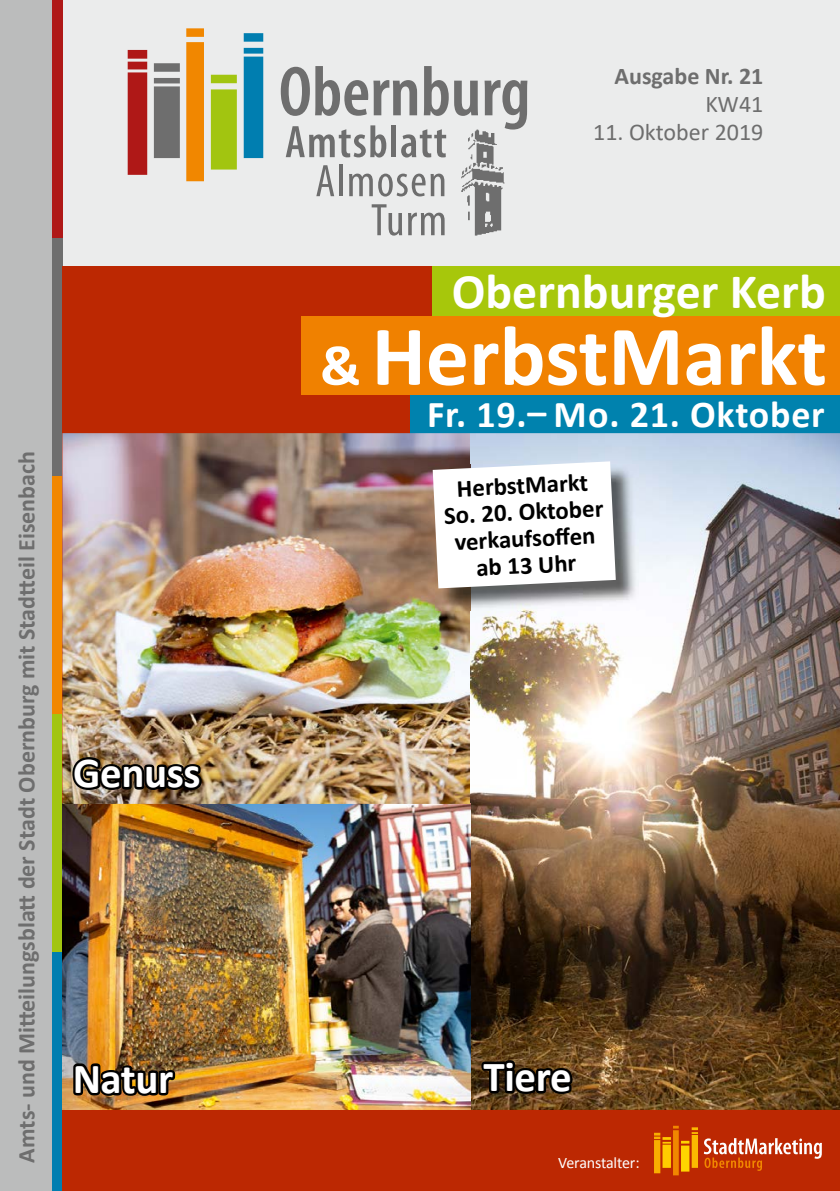
<style>
.page{position:relative;width:840px;height:1191px;background:#fff}
.page>*{position:absolute;margin:0;border:0;box-sizing:border-box;transform-origin:0 0}
.t1{font:700 85.8px "Calibri";color:#fff}
.t2{font:700 49.8px "Calibri";color:#fff}
.t3{font:700 43px "Calibri";letter-spacing:-.01em;color:#fff}
.t4{font:700 38px "Calibri";letter-spacing:.02em;color:#fff}
.t5{font:700 24.8px/26.6px "Calibri";color:#000;text-align:center}
.t6{font:700 24px "Calibri";color:#6e6e6e}
.t7{font:24px "Calibri";color:#6e6e6e}
.t8{font:16px "Calibri";letter-spacing:-.01em;color:#fff}
.s1{font-size:57.8px}
</style>
<div class="page">
<div style="left:62px;top:0;width:777px;height:266px;background:#ebecec"></div>
<svg style="left:243px;top:33px;width:20px;height:9px"></svg>
<svg style="left:186px;top:28px;width:18px;height:153px;background:#f08c0c"></svg>
<svg style="left:243px;top:48px;width:20px;height:110px;background:#0e84b3"></svg>
<svg style="left:154px;top:63px;width:26px;height:9px"></svg>
<svg style="left:211px;top:75px;width:26px;height:8px"></svg>
<div style="left:211px;top:89px;width:26px;height:80px;background:#a2c510"></div>
<svg style="left:154px;top:78px;width:26px;height:80px;background:#737373"></svg>
<svg style="left:128px;top:50px;width:19px;height:125px;background:#b12221"></svg>
<svg style="left:280px;top:66px;width:137px;height:50px"></svg>
<svg style="left:423px;top:66px;width:25px;height:50px"></svg>
<svg style="left:454px;top:81px;width:23px;height:35px"></svg>
<svg style="left:484px;top:80px;width:43px;height:50px"></svg>
<svg style="left:285px;top:125px;width:101px;height:32px"></svg>
<div style="left:391px;top:125px;width:5px;height:32px;background:#6e6e6e"></div>
<svg style="left:401px;top:129px;width:45px;height:28px"></svg>
<svg style="left:316px;top:165px;width:18px;height:31px"></svg>
<hr style="left:339px;top:164px;width:3px;height:32px;background:#6e6e6e">
<svg style="left:349px;top:174px;width:23px;height:22px"></svg>
<svg style="left:378px;top:174px;width:66px;height:22px"></svg>
<svg style="left:371px;top:204px;width:31px;height:32px"></svg>
<svg style="left:408px;top:213px;width:36px;height:22px"></svg>
<img style="left:461px;top:128px;width:46px;height:108px">
<div style="left:51px;top:0;width:11px;height:238px;background:#af1817"></div>
<div style="left:51px;top:238px;width:11px;height:238px;background:#6e6e6e"></div>
<div style="left:51px;top:476px;width:11px;height:238px;background:#f18700"></div>
<div style="left:51px;top:714px;width:11px;height:238px;background:#a2c510"></div>
<div style="left:51px;top:952px;width:11px;height:239px;background:#007eb0"></div>
<div style="left:0;top:0;width:51px;height:1191px;background:#bbbcbc"></div>
<div style="left:62px;top:266px;width:777px;height:925px;background:#bc2802"></div>
<div style="left:410px;top:395px;width:429px;height:39px;background:#0082ae"></div>
<div style="left:301px;top:316px;width:538px;height:79px;background:#f08100"></div>
<div style="left:432px;top:266px;width:407px;height:50px;background:#a7c70b"></div>
<svg style="left:654px;top:1125px;width:43px;height:50px"></svg>
<svg style="left:703px;top:1138px;width:118px;height:32px"></svg>
<img style="left:62px;top:433px;width:777px;height:676px">
<svg style="left:479px;top:1056px;width:97px;height:41px;background:#32220f"></svg>
<img style="left:69px;top:1046px;width:109px;height:61px">
<img style="left:69px;top:754px;width:136px;height:39px">
<img style="left:435px;top:464px;width:203px;height:147px">
<svg style="left:432px;top:461px;width:183px;height:127px;background:#f3f2f2"></svg>
<p class="t6" style="left:614px;top:59px;width:150px">Ausgabe Nr. 21</p>
<p class="t7" style="left:705px;top:88px;width:59px">KW41</p>
<p class="t7" style="left:593px;top:116px;width:171px">11. Oktober 2019</p>
<p class="t6" style="left:10px;top:1162px;width:713px;rotate:-90deg">Amts- und Mitteilungsblatt der Stadt Obernburg mit Stadtteil Eisenbach</p>
<h2 class="t2" style="left:451px;top:261px;width:375px">Obernburger Kerb</h2>
<h1 class="t1" style="left:320px;top:303px;width:508px"><span class="s1">&amp;</span> HerbstMarkt</h1>
<h3 class="t4" style="left:427px;top:391px;width:399px">Fr. 19.– Mo. 21. Oktober</h3>
<h3 class="t3" style="left:73px;top:746px;width:129px">Genuss</h3>
<p class="t5" style="left:441px;top:475px;width:161px;rotate:-3deg">HerbstMarkt<br>So. 20. Oktober verkaufsoff en ab 13 Uhr</p>
<h3 class="t3" style="left:73px;top:1052px;width:102px">Natur</h3>
<h3 class="t3" style="left:483px;top:1050px;width:90px">Tiere</h3>
<p class="t8" style="left:558px;top:1152px;width:83px">Veranstalter:</p>
</div>
